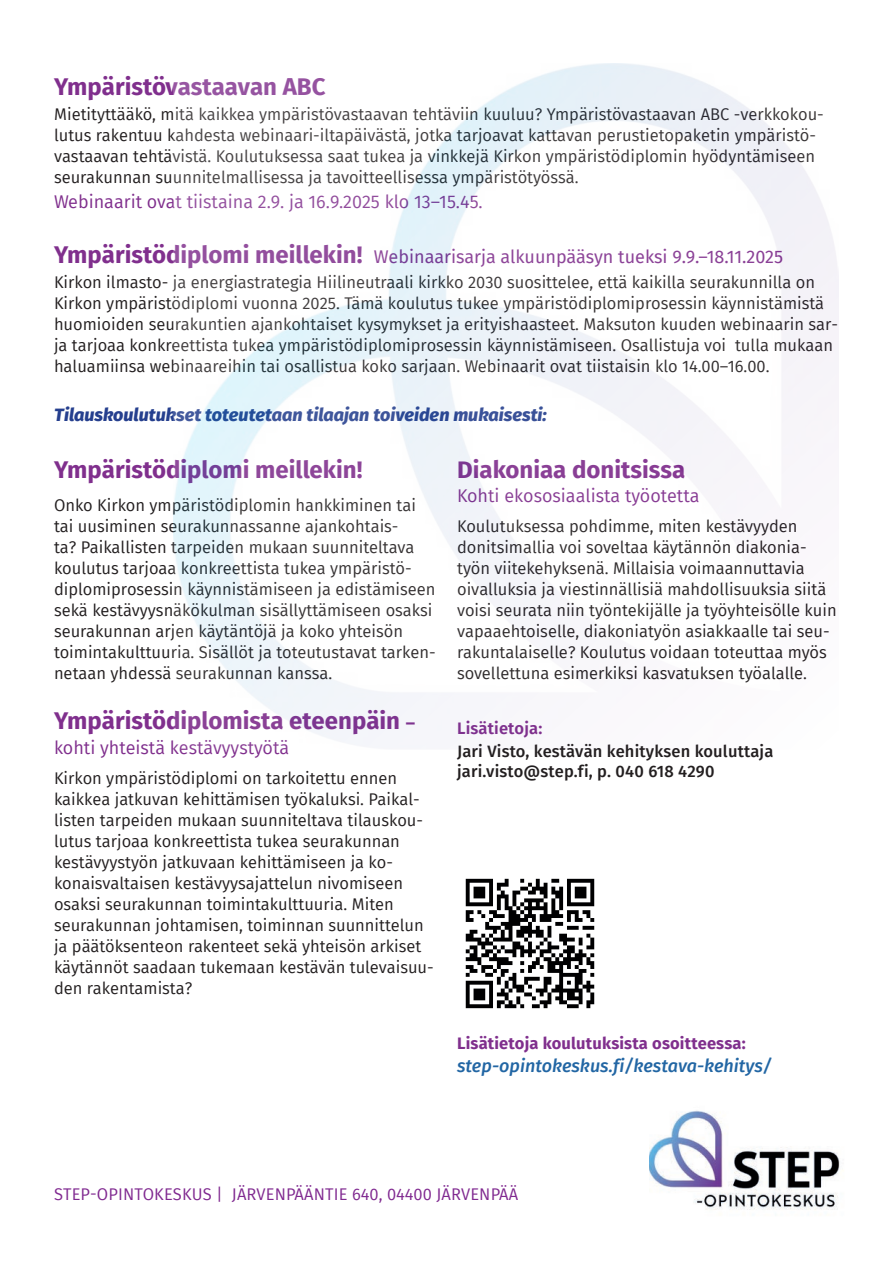
<style>
.page{position:relative;width:893px;height:1263px;background:#fff}
.page>*{position:absolute;margin:0;border:0;box-sizing:border-box;transform-origin:0 0}
.t1{font:700 24px "Fira Sans";color:#802f8d}
.t2{font:18px "Fira Sans";color:#802f8d}
.t3{font:18px "Fira Sans";color:#802f8d}
.t4{font:italic 800 18px "Fira Sans";color:#253f8e}
.t5{font:italic 500 18px "Fira Sans";color:#2266a4}
.t6{font:16.5px/21px "Fira Sans";color:#231f20}
.t7{font:500 16.5px/19.5px "Fira Sans";letter-spacing:.01em;color:#231f20}
.t8{font:16.5px "Fira Sans";letter-spacing:.01em;color:#802990}
.t9{font:700 16.5px "Fira Sans";letter-spacing:.01em;color:#802f8d}
.t10{font:600 16.5px "Fira Sans";letter-spacing:.01em;color:#802f8d}
.s1{font-weight:700;font-size:24px}
.s2{font-size:18px}
</style>
<div class="page">
<img style="left:649px;top:1110px;width:191px;height:100px">
<img style="left:465px;top:878px;width:130px;height:131px">
<h1 class="t1" style="left:54px;top:67px;width:273px">Ympäristövastaavan ABC</h1>
<p class="t6" style="left:54px;top:103px;width:771px">Mietityttääkö, mitä kaikkea ympäristövastaavan tehtäviin kuuluu? Ympäristövastaavan ABC -verkkokou&shy;lutus rakentuu kahdesta webinaari-iltapäivästä, jotka tarjoavat kattavan perustietopaketin ympäristö&shy;vastaavan tehtävistä. Koulutuksessa saat tukea ja vinkkejä Kirkon ympäristödiplomin hyödyntämiseen seurakunnan suunnitelmallisessa ja tavoitteellisessa ympäristötyössä.</p>
<p class="t2" style="left:54px;top:188px;width:430px">Webinaarit ovat tiistaina 2.9. ja 16.9.2025 klo 13–15.45.</p>
<p class="t3" style="left:54px;top:244px;width:731px"><span class="s1">Ympäristödiplomi meillekin!</span> Webinaarisarja alkuunpääsyn tueksi 9.9.–18.11.2025</p>
<p class="t6" style="left:54px;top:271px;width:786px">Kirkon ilmasto- ja energiastrategia Hiilineutraali kirkko 2030 suosittelee, että kaikilla seurakunnilla on Kirkon ympäristödiplomi vuonna 2025. Tämä koulutus tukee ympäristödiplomiprosessin käynnistämistä huomioiden seurakuntien ajankohtaiset kysymykset ja erityishaasteet. Maksuton kuuden webinaarin sar&shy;ja tarjoaa konkreettista tukea ympäristödiplomiprosessin käynnistämiseen. Osallistuja voi tulla mukaan haluamiinsa webinaareihin tai osallistua koko sarjaan. Webinaarit ovat tiistaisin klo 14.00–16.00.</p>
<p class="t4" style="left:54px;top:399px;width:494px">Tilauskoulutukset toteutetaan tilaajan toiveiden mukaisesti:</p>
<h1 class="t1" style="left:54px;top:449px;width:310px">Ympäristödiplomi meillekin!</h1>
<p class="t6" style="left:54px;top:494px;width:383px">Onko Kirkon ympäristödiplomin hankkiminen tai tai uusiminen seurakunnassanne ajankohtais-<br>ta? Paikallisten tarpeiden mukaan suunniteltava koulutus tarjoaa konkreettista tukea ympäristö&shy;diplomiprosessin käynnistämiseen ja edistämiseen sekä kestävyysnäkökulman sisällyttämiseen osaksi seurakunnan arjen käytäntöjä ja koko yhteisön toimintakulttuuria. Sisällöt ja toteutustavat tarken&shy;netaan yhdessä seurakunnan kanssa.</p>
<h1 class="t1" style="left:54px;top:700px;width:363px">Ympäristödiplomista eteenpäin <span class="s2">–</span></h1>
<p class="t2" style="left:54px;top:735px;width:237px">kohti yhteistä kestävyystyötä</p>
<p class="t6" style="left:54px;top:767px;width:381px">Kirkon ympäristödiplomi on tarkoitettu ennen kaikkea jatkuvan kehittämisen työkaluksi. Paikal&shy;listen tarpeiden mukaan suunniteltava tilauskou&shy;lutus tarjoaa konkreettista tukea seurakunnan kestävyystyön jatkuvaan kehittämiseen ja ko&shy;konaisvaltaisen kestävyysajattelun nivomiseen osaksi seurakunnan toimintakulttuuria. Miten seurakunnan johtamisen, toiminnan suunnittelun ja päätöksenteon rakenteet sekä yhteisön arkiset käytännöt saadaan tukemaan kestävän tulevaisuu&shy;den rakentamista?</p>
<h1 class="t1" style="left:457px;top:449px;width:230px">Diakoniaa donitsissa</h1>
<p class="t2" style="left:457px;top:483px;width:244px">Kohti ekososiaalista työotetta</p>
<p class="t6" style="left:457px;top:515px;width:381px">Koulutuksessa pohdimme, miten kestävyyden donitsimallia voi soveltaa käytännön diakonia&shy;työn viitekehyksenä. Millaisia voimaannuttavia oivalluksia ja viestinnällisiä mahdollisuuksia siitä voisi seurata niin työntekijälle ja työyhteisölle kuin vapaaehtoiselle, diakoniatyön asiakkaalle tai seu&shy;rakuntalaiselle? Koulutus voidaan toteuttaa myös sovellettuna esimerkiksi kasvatuksen työalalle.</p>
<p class="t10" style="left:457px;top:715px;width:87px">Lisätietoja:</p>
<p class="t7" style="left:457px;top:741px;width:318px">Jari Visto, kestävän kehityksen kouluttaja jari.visto@step.fi, p. 040 618 4290</p>
<p class="t9" style="left:457px;top:1029px;width:290px">Lisätietoja koulutuksista osoitteessa:</p>
<p class="t5" style="left:457px;top:1051px;width:317px">step-opintokeskus.fi/kestava-kehitys/</p>
<p class="t8" style="left:54px;top:1182px;width:466px">STEP-OPINTOKESKUS | JÄRVENPÄÄNTIE 640, 04400 JÄRVENPÄÄ</p>
</div>
